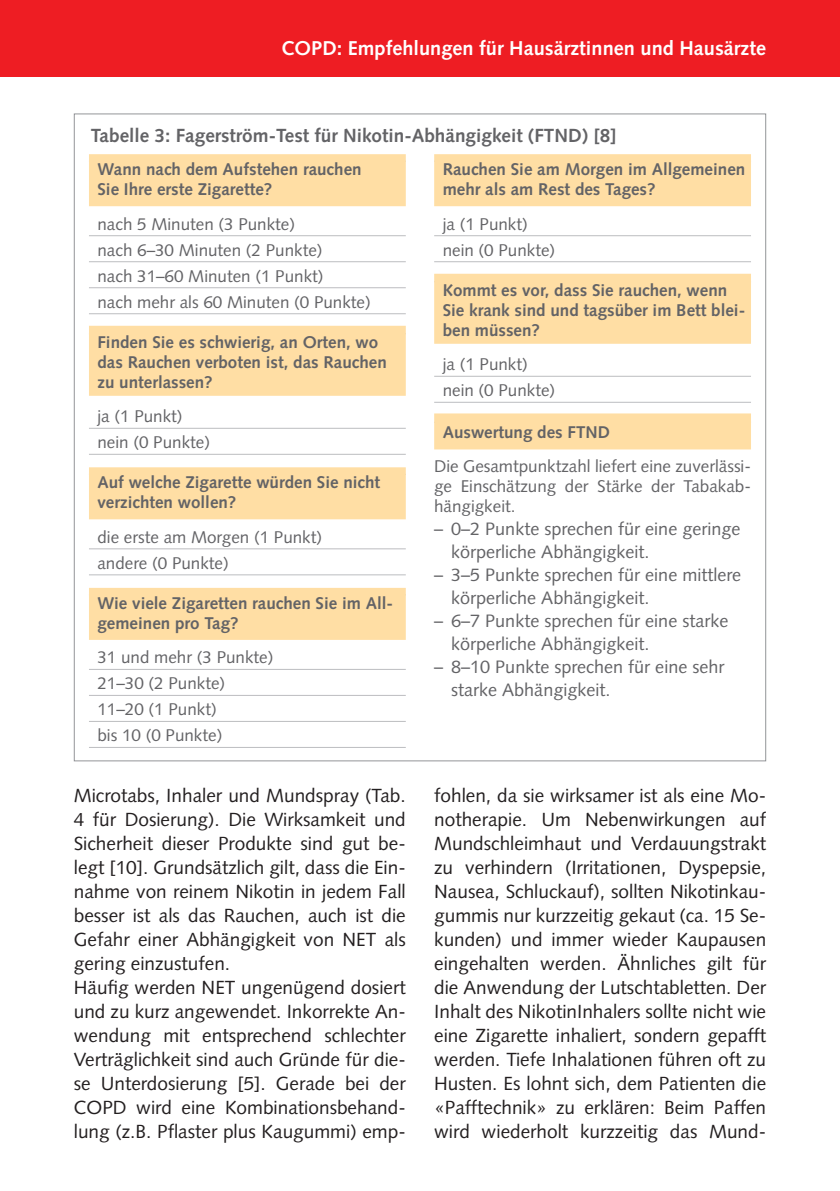
<style>
.page{position:relative;width:840px;height:1191px;background:#fff}
.page>*{position:absolute;margin:0;border:0;box-sizing:border-box;transform-origin:0 0}
.t1{font:700 20px "Syntax";color:#fff}
.t2{font:19px/24px "Syntax";color:#231f20;text-align:justify}
.t3{font:700 19px "Syntax";color:#636366}
.t4{font:18px/23px "Syntax";color:#636366}
.t5{font:700 17px/20px "Syntax";color:#636366}
.t6{font:17px/26px "Syntax";color:#636366}
</style>
<div class="page">
<div style="left:0;top:0;width:839px;height:77px;background:#ee1d23"></div>
<div style="left:89px;top:154px;width:316px;height:52px;background:#ffdea4"></div>
<hr style="left:89px;top:235px;width:316px;height:1px;background:#bcbdc0">
<hr style="left:89px;top:261px;width:316px;height:1px;background:#bcbdc0">
<hr style="left:89px;top:287px;width:316px;height:1px;background:#bcbdc0">
<hr style="left:89px;top:313px;width:316px;height:1px;background:#bcbdc0">
<div style="left:89px;top:326px;width:316px;height:70px;background:#ffdea4"></div>
<hr style="left:89px;top:428px;width:316px;height:1px;background:#bcbdc0">
<hr style="left:89px;top:454px;width:316px;height:1px;background:#bcbdc0">
<div style="left:89px;top:467px;width:316px;height:52px;background:#ffdea4"></div>
<hr style="left:89px;top:548px;width:316px;height:1px;background:#bcbdc0">
<hr style="left:89px;top:574px;width:316px;height:1px;background:#bcbdc0">
<div style="left:89px;top:588px;width:316px;height:52px;background:#ffdea4"></div>
<hr style="left:89px;top:669px;width:316px;height:1px;background:#bcbdc0">
<hr style="left:89px;top:695px;width:316px;height:1px;background:#bcbdc0">
<hr style="left:89px;top:721px;width:316px;height:1px;background:#bcbdc0">
<hr style="left:89px;top:747px;width:316px;height:1px;background:#bcbdc0">
<div style="left:434px;top:154px;width:316px;height:52px;background:#ffdea4"></div>
<hr style="left:434px;top:235px;width:316px;height:1px;background:#bcbdc0">
<hr style="left:434px;top:261px;width:316px;height:1px;background:#bcbdc0">
<div style="left:434px;top:274px;width:316px;height:70px;background:#ffdea4"></div>
<hr style="left:434px;top:376px;width:316px;height:1px;background:#bcbdc0">
<hr style="left:434px;top:402px;width:316px;height:1px;background:#bcbdc0">
<div style="left:434px;top:413px;width:316px;height:36px;background:#ffdea4"></div>
<p class="t1" style="left:281px;top:36px;width:486px">COPD: Empfehlungen für Hausärztinnen und Hausärzte</p>
<p class="t3" style="left:91px;top:124px;width:527px">Tabelle 3: Fagerström-Test für Nikotin-Abhängigkeit (FTND) [8]</p>
<p class="t5" style="left:97px;top:159px;width:265px">Wann nach dem Aufstehen rauchen<br>Sie Ihre erste Zigarette?</p>
<p class="t6" style="left:97px;top:211px;width:275px">nach 5 Minuten (3 Punkte)<br>nach 6–30 Minuten (2 Punkte)<br>nach 31–60 Minuten (1 Punkt)<br>nach mehr als 60 Minuten (0 Punkte)</p>
<p class="t5" style="left:97px;top:332px;width:290px">Finden Sie es schwierig, an Orten, wo das Rauchen verboten ist, das Rauchen zu unterlassen?</p>
<p class="t6" style="left:97px;top:403px;width:114px">ja (1 Punkt) nein (0 Punkte)</p>
<p class="t5" style="left:97px;top:472px;width:284px">Auf welche Zigarette würden Sie nicht verzichten wollen?</p>
<p class="t6" style="left:97px;top:524px;width:226px">die erste am Morgen (1 Punkt) andere (0 Punkte)</p>
<p class="t5" style="left:97px;top:593px;width:297px">Wie viele Zigaretten rauchen Sie im All&shy;gemeinen pro Tag?</p>
<p class="t6" style="left:97px;top:644px;width:177px">31 und mehr (3 Punkte)<br>21–30 (2 Punkte)<br>11–20 (1 Punkt)<br>bis 10 (0 Punkte)</p>
<p class="t2" style="left:74px;top:783px;width:333px;text-align:left">Microtabs, Inhaler und Mundspray (Tab.<br>4 für Dosierung). Die Wirksamkeit und Sicherheit dieser Produkte sind gut be&shy;legt [10]. Grundsätzlich gilt, dass die Ein&shy;nahme von reinem Nikotin in jedem Fall besser ist als das Rauchen, auch ist die Gefahr einer Abhängigkeit von NET als gering einzustufen.<br>Häufig werden NET ungenügend dosiert und zu kurz angewendet. Inkorrekte An&shy;wendung mit entsprechend schlechter Verträglichkeit sind auch Gründe für die&shy;se Unterdosierung [5]. Gerade bei der COPD wird eine Kombinationsbehand&shy;lung (z.B. Pflaster plus Kaugummi) emp-</p>
<p class="t5" style="left:442px;top:159px;width:304px">Rauchen Sie am Morgen im Allgemeinen mehr als am Rest des Tages?</p>
<p class="t6" style="left:442px;top:211px;width:114px">ja (1 Punkt) nein (0 Punkte)</p>
<p class="t5" style="left:442px;top:280px;width:304px">Kommt es vor, dass Sie rauchen, wenn<br>Sie krank sind und tagsüber im Bett blei&shy;ben müssen?</p>
<p class="t6" style="left:442px;top:351px;width:114px">ja (1 Punkt) nein (0 Punkte)</p>
<p class="t5" style="left:442px;top:422px;width:169px">Auswertung des FTND</p>
<p class="t6" style="left:434px;top:456px;width:318px;line-height:20px;text-align:justify">Die Gesamtpunktzahl liefert eine zuverlässi&shy;ge Einschätzung der Stärke der Tabakab&shy;hängigkeit.</p>
<p class="t4" style="left:451px;top:517px;width:290px;text-indent:-17px">– 0–2 Punkte sprechen für eine geringe körperliche Abhängigkeit.</p>
<p class="t4" style="left:451px;top:563px;width:291px;text-indent:-17px">– 3–5 Punkte sprechen für eine mittlere körperliche Abhängigkeit.</p>
<p class="t4" style="left:451px;top:609px;width:278px;text-indent:-17px">– 6–7 Punkte sprechen für eine starke körperliche Abhängigkeit.</p>
<p class="t4" style="left:451px;top:656px;width:274px;text-indent:-17px">– 8–10 Punkte sprechen für eine sehr starke Abhängigkeit.</p>
<p class="t2" style="left:434px;top:783px;width:333px">fohlen, da sie wirksamer ist als eine Mo&shy;notherapie. Um Nebenwirkungen auf Mundschleimhaut und Verdauungstrakt zu verhindern (Irritationen, Dyspepsie, Nausea, Schluckauf), sollten Nikotinkau&shy;gummis nur kurzzeitig gekaut (ca. 15 Se&shy;kunden) und immer wieder Kaupausen eingehalten werden. Ähnliches gilt für die Anwendung der Lutschtabletten. Der Inhalt des NikotinInhalers sollte nicht wie eine Zigarette inhaliert, sondern gepafft werden. Tiefe Inhalationen führen oft zu Husten. Es lohnt sich, dem Patienten die «Pafftechnik» zu erklären: Beim Paffen wird wiederholt kurzzeitig das Mund-</p>
</div>
